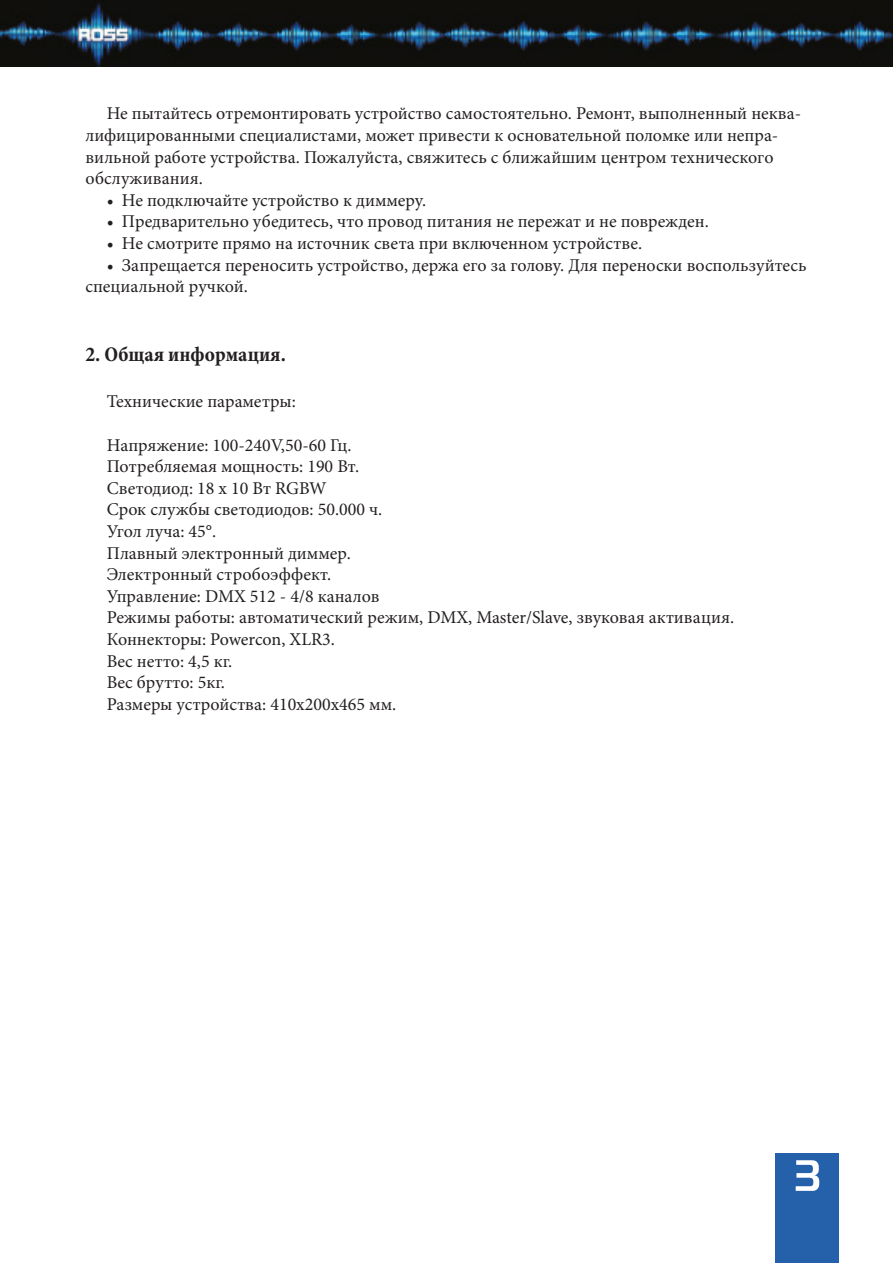
<style>
.page{position:relative;width:893px;height:1263px;background:#fff}
.page>*{position:absolute;margin:0;border:0;box-sizing:border-box;transform-origin:0 0}
.t1{font:54px "Nokia Sans S60";color:#fff}
.t2{font:700 condensed 21px "Minion Pro";color:#231f20}
.t3{font:18px/21.6px "Minion Pro";color:#231f20}
</style>
<div class="page">
<img style="left:0;top:0;width:893px;height:66px">
<div style="left:776px;top:1153px;width:63px;height:110px;background:#2461aa"></div>
<p class="t3" style="left:86px;top:103px;width:717px;text-indent:21px">Не пытайтесь отремонтировать устройство самостоятельно. Ремонт, выполненный неква&shy;лифицированными специалистами, может привести к основательной поломке или непра&shy;вильной работе устройства. Пожалуйста, свяжитесь с ближайшим центром технического обслуживания.</p>
<p class="t3" style="left:107px;top:189px;width:321px">• Не подключайте устройство к диммеру.</p>
<p class="t3" style="left:107px;top:211px;width:604px">• Предварительно убедитесь, что провод питания не пережат и не поврежден.</p>
<p class="t3" style="left:107px;top:233px;width:537px">• Не смотрите прямо на источник света при включенном устройстве.</p>
<p class="t3" style="left:86px;top:254px;width:722px;text-indent:21px">• Запрещается переносить устройство, держа его за голову. Для переноски воспользуйтесь специальной ручкой.</p>
<p class="t2" style="left:86px;top:339px;width:202px">2. Общая информация.</p>
<p class="t3" style="left:107px;top:391px;width:191px">Технические параметры:</p>
<p class="t3" style="left:107px;top:434px;width:246px">Напряжение: 100-240V,50-60 Гц.</p>
<p class="t3" style="left:107px;top:456px;width:254px">Потребляемая мощность: 190 Вт.</p>
<p class="t3" style="left:107px;top:477px;width:221px">Светодиод: 18 х 10 Вт RGBW</p>
<p class="t3" style="left:107px;top:499px;width:277px">Срок службы светодиодов: 50.000 ч.</p>
<p class="t3" style="left:107px;top:521px;width:111px">Угол луча: 45°.</p>
<p class="t3" style="left:107px;top:542px;width:246px">Плавный электронный диммер.</p>
<p class="t3" style="left:107px;top:564px;width:226px">Электронный стробоэффект.</p>
<p class="t3" style="left:107px;top:585px;width:274px">Управление: DMX 512 - 4/8 каналов</p>
<p class="t3" style="left:107px;top:607px;width:629px">Режимы работы: автоматический режим, DMX, Master/Slave, звуковая активация.</p>
<p class="t3" style="left:107px;top:629px;width:230px">Коннекторы: Powercon, XLR3.</p>
<p class="t3" style="left:107px;top:650px;width:127px">Вес нетто: 4,5 кг.</p>
<p class="t3" style="left:107px;top:672px;width:120px">Вес брутто: 5кг.</p>
<p class="t3" style="left:107px;top:693px;width:291px">Размеры устройства: 410x200x465 мм.</p>
<p class="t1" style="left:793px;top:1139px;width:29px">3</p>
</div>
